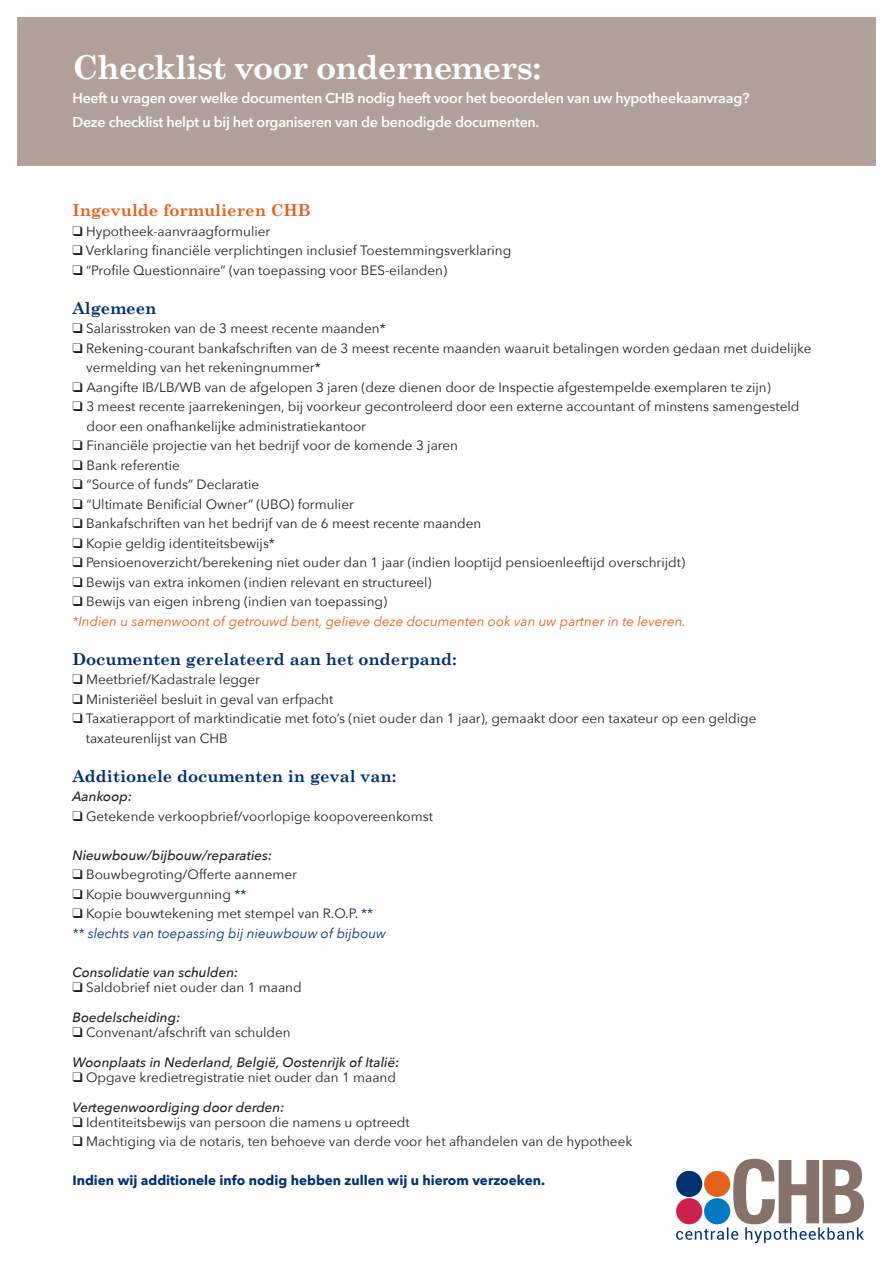
<style>
.page{position:relative;width:893px;height:1263px;background:#fff}
.page>*{position:absolute;margin:0;border:0;box-sizing:border-box;transform-origin:0 0}
.t1{font:700 33px "Century Schoolbook";letter-spacing:-.03em;color:#fff}
.t2{font:700 16.5px "Century Schoolbook";color:#023272}
.t3{font:700 16.5px "Century Schoolbook";color:#e3621e}
.t4{font:600 14.25px/24px "Avenir Next";letter-spacing:-.02em;color:#fff}
.t5{font:13.5px/19.5px "Avenir Next";color:#231f20}
.t6{font:italic 500 13.5px "Avenir Next";color:#231f20}
.t7{font:italic 13.5px/19.5px "Avenir Next";color:#e3621e}
.t8{font:italic 13.5px/19.5px "Avenir Next";color:#023272}
.t9{font:700 13.5px "Avenir Next";color:#023272}
.s1{color:#231f20}
.s2{font-style:normal;color:#231f20}
.s3{color:#023272}
.s4{font-style:normal}
</style>
<div class="page">
<div style="left:17px;top:17px;width:859px;height:149px;background:#b1a198"></div>
<svg style="left:676px;top:1159px;width:188px;height:84px"></svg>
<h1 class="t1" style="left:72px;top:47px;width:470px">Checklist voor ondernemers:</h1>
<p class="t4" style="left:72px;top:86px;width:679px">Heeft u vragen over welke documenten CHB nodig heeft voor het beoordelen van uw hypotheekaanvraag?<br>Deze checklist helpt u bij het organiseren van de benodigde documenten.</p>
<p class="t3" style="left:72px;top:200px;width:240px">Ingevulde formulieren CHB</p>
<p class="t5" style="left:72px;top:221px;width:199px">❑ Hypotheek-aanvraagformulier</p>
<p class="t5" style="left:72px;top:241px;width:440px">❑ Verklaring financiële verplichtingen inclusief Toestemmingsverklaring</p>
<p class="t5" style="left:72px;top:260px;width:376px">❑ “Profile Questionnaire” (van toepassing voor BES-eilanden)</p>
<p class="t2" style="left:72px;top:298px;width:86px">Algemeen</p>
<p class="t5" style="left:72px;top:319px;width:315px">❑ Salarisstroken van de 3 meest recente maanden*</p>
<p class="t5" style="left:86px;top:338px;width:727px;text-indent:-14px">❑ Rekening-courant bankafschriften van de 3 meest recente maanden waaruit betalingen worden gedaan met duidelijke vermelding van het rekeningnummer*</p>
<p class="t5" style="left:72px;top:377px;width:700px">❑ Aangifte IB/LB/WB van de afgelopen 3 jaren (deze dienen door de Inspectie afgestempelde exemplaren te zijn)</p>
<p class="t5" style="left:86px;top:397px;width:714px;text-indent:-14px">❑ 3 meest recente jaarrekeningen, bij voorkeur gecontroleerd door een externe accountant of minstens samengesteld door een onafhankelijke administratiekantoor</p>
<p class="t5" style="left:72px;top:436px;width:387px">❑ Financiële projectie van het bedrijf voor de komende 3 jaren</p>
<p class="t5" style="left:72px;top:455px;width:109px">❑ Bank referentie</p>
<p class="t5" style="left:72px;top:475px;width:188px">❑ “Source of funds” Declaratie</p>
<p class="t5" style="left:72px;top:494px;width:283px">❑ “Ultimate Benificial Owner” (UBO) formulier</p>
<p class="t5" style="left:72px;top:514px;width:410px">❑ Bankafschriften van het bedrijf van de 6 meest recente maanden</p>
<p class="t5" style="left:72px;top:533px;width:204px">❑ Kopie geldig identiteitsbewijs*</p>
<p class="t5" style="left:72px;top:553px;width:614px">❑ Pensioenoverzicht/berekening niet ouder dan 1 jaar (indien looptijd pensioenleeftijd overschrijdt)</p>
<p class="t5" style="left:72px;top:572px;width:361px">❑ Bewijs van extra inkomen (indien relevant en structureel)</p>
<p class="t7" style="left:72px;top:592px;width:615px"><span class="s1">❑</span> <span class="s2">Bewijs van eigen inbreng (indien van toepassing)<br></span>*Indien u samenwoont of getrouwd bent, gelieve deze documenten ook van uw partner in te leveren.</p>
<p class="t2" style="left:72px;top:649px;width:386px">Documenten gerelateerd aan het onderpand:</p>
<p class="t5" style="left:72px;top:670px;width:189px">❑ Meetbrief/Kadastrale legger</p>
<p class="t5" style="left:72px;top:689px;width:262px">❑ Ministeriëel besluit in geval van erfpacht</p>
<p class="t5" style="left:86px;top:709px;width:672px;text-indent:-13px">❑ Taxatierapport of marktindicatie met foto’s (niet ouder dan 1 jaar), gemaakt door een taxateur op een geldige taxateurenlijst van CHB</p>
<p class="t2" style="left:72px;top:766px;width:325px">Additionele documenten in geval van:</p>
<p class="t6" style="left:72px;top:788px;width:61px">Aankoop:</p>
<p class="t5" style="left:72px;top:806px;width:362px">❑ Getekende verkoopbrief/voorlopige koopovereenkomst</p>
<p class="t6" style="left:72px;top:847px;width:201px">Nieuwbouw/bijbouw/reparaties:</p>
<p class="t5" style="left:72px;top:865px;width:226px">❑ Bouwbegroting/Offerte aannemer</p>
<p class="t5" style="left:72px;top:884px;width:175px">❑ Kopie bouwvergunning <span class="s3">**</span></p>
<p class="t8" style="left:72px;top:904px;width:315px"><span class="s1">❑</span> <span class="s2">Kopie bouwtekening met stempel van R.O.P.</span> <span class="s4">** </span>** slechts van toepassing bij nieuwbouw of bijbouw</p>
<p class="t6" style="left:72px;top:964px;width:167px">Consolidatie van schulden:</p>
<p class="t5" style="left:72px;top:977px;width:231px">❑ Saldobrief niet ouder dan 1 maand</p>
<p class="t6" style="left:72px;top:1009px;width:109px">Boedelscheiding:</p>
<p class="t5" style="left:72px;top:1022px;width:220px">❑ Convenant/afschrift van schulden</p>
<p class="t6" style="left:72px;top:1054px;width:328px">Woonplaats in Nederland, België, Oostenrijk of Italië:</p>
<p class="t5" style="left:72px;top:1067px;width:325px">❑ Opgave kredietregistratie niet ouder dan 1 maand</p>
<p class="t6" style="left:72px;top:1099px;width:214px">Vertegenwoordiging door derden:</p>
<p class="t5" style="left:72px;top:1112px;width:339px">❑ Identiteitsbewijs van persoon die namens u optreedt</p>
<p class="t5" style="left:72px;top:1132px;width:561px">❑ Machtiging via de notaris, ten behoeve van derde voor het afhandelen van de hypotheek</p>
<p class="t9" style="left:72px;top:1172px;width:474px">Indien wij additionele info nodig hebben zullen wij u hierom verzoeken.</p>
</div>
